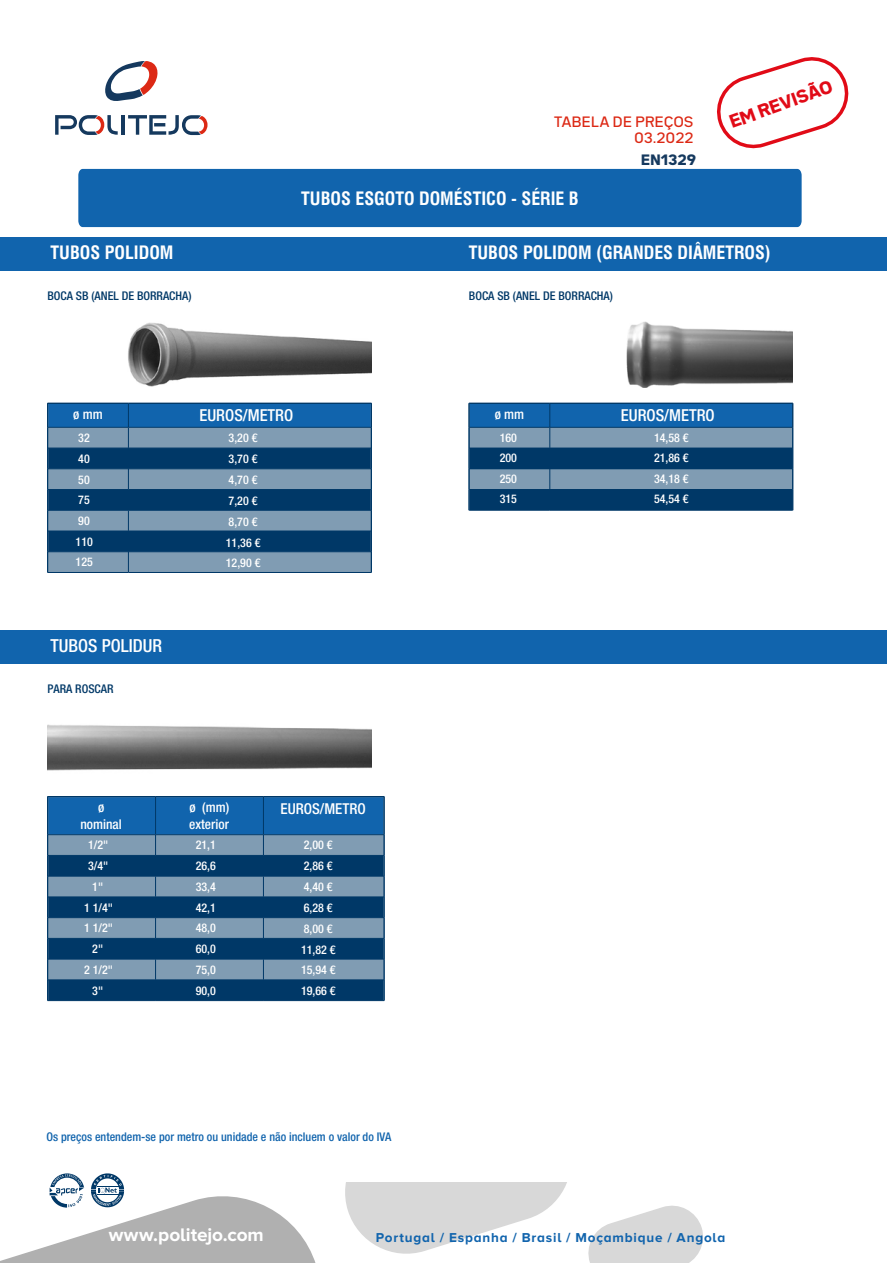
<style>
.page{position:relative;width:893px;height:1263px;background:#fff}
.page>*{position:absolute;margin:0;border:0;box-sizing:border-box;transform-origin:0 0}
.t1{font:700 18.9px "Proxima Nova A";letter-spacing:-.005em;color:#fff}
.t2{font:700 condensed 18px "Swiss 721 BT";color:#fff}
.t3{font:500 condensed 18px "Helvetica Neue LT Std";color:#fff}
.t4{font:500 condensed 16.5px "Helvetica Neue LT Std";color:#fff}
.t5{font:900 16.2px "Bw Seido Raw";color:#e10b17}
.t6{font:500 condensed 15px "Helvetica Neue LT Std";color:#fff}
.t7{font:500 condensed 13.5px/16.2px "Helvetica Neue LT Std";color:#fff;text-align:center}
.t8{font:700 13.35px "Proxima Nova A";letter-spacing:.06em;color:#1164ad}
.t9{font:500 13.2px/16.4px "Bw Seido Raw";letter-spacing:.035em;color:#dc2915;text-align:right}
.t10{font:900 13.2px "Bw Seido Raw";letter-spacing:.035em;color:#15395e}
.t11{font:500 condensed 12px/20.9px "Helvetica Neue LT Std";color:#fff}
.t12{font:500 condensed 12px "Helvetica Neue LT Std";color:#1164ad}
.t13{font:500 condensed 12px "Helvetica Neue LT Std";color:#003867}
</style>
<div class="page">
<img style="left:626px;top:321px;width:166px;height:67px">
<svg style="left:47px;top:403px;width:325px;height:169px;background:#3f6d94"></svg>
<hr style="left:48px;top:427px;width:80px;height:1px;background:#003867">
<hr style="left:128px;top:427px;width:243px;height:1px;background:#003867">
<hr style="left:48px;top:448px;width:80px;height:1px;background:#003867">
<hr style="left:128px;top:448px;width:243px;height:1px;background:#003867">
<hr style="left:48px;top:468px;width:80px;height:1px;background:#003867">
<hr style="left:128px;top:468px;width:243px;height:1px;background:#003867">
<hr style="left:48px;top:489px;width:80px;height:1px;background:#003867">
<hr style="left:128px;top:489px;width:243px;height:1px;background:#003867">
<hr style="left:48px;top:510px;width:80px;height:1px;background:#003867">
<hr style="left:128px;top:510px;width:243px;height:1px;background:#003867">
<hr style="left:48px;top:531px;width:80px;height:1px;background:#003867">
<hr style="left:128px;top:531px;width:243px;height:1px;background:#003867">
<hr style="left:48px;top:551px;width:80px;height:1px;background:#003867">
<hr style="left:128px;top:551px;width:243px;height:1px;background:#003867">
<hr style="left:47px;top:572px;width:81px;height:1px;background:#003867">
<hr style="left:128px;top:572px;width:243px;height:1px;background:#003867">
<img style="left:128px;top:322px;width:243px;height:65px">
<div style="left:0;top:237px;width:886px;height:34px;background:#1164ad"></div>
<hr style="left:384px;top:796px;width:1px;height:39px;background:#003867">
<hr style="left:48px;top:796px;width:108px;height:1px;background:#003867">
<hr style="left:47px;top:796px;width:1px;height:39px;background:#003867">
<hr style="left:156px;top:796px;width:107px;height:1px;background:#003867">
<hr style="left:263px;top:796px;width:121px;height:1px;background:#003867">
<svg style="left:47px;top:797px;width:338px;height:203px;background:#356791"></svg>
<hr style="left:48px;top:834px;width:108px;height:1px;background:#003867">
<hr style="left:156px;top:834px;width:107px;height:1px;background:#003867">
<hr style="left:263px;top:834px;width:121px;height:1px;background:#003867">
<hr style="left:48px;top:855px;width:108px;height:1px;background:#003867">
<hr style="left:156px;top:855px;width:107px;height:1px;background:#003867">
<hr style="left:263px;top:855px;width:121px;height:1px;background:#003867">
<hr style="left:48px;top:876px;width:108px;height:1px;background:#003867">
<hr style="left:156px;top:876px;width:107px;height:1px;background:#003867">
<hr style="left:263px;top:876px;width:121px;height:1px;background:#003867">
<hr style="left:48px;top:897px;width:108px;height:1px;background:#003867">
<hr style="left:156px;top:897px;width:107px;height:1px;background:#003867">
<hr style="left:263px;top:897px;width:121px;height:1px;background:#003867">
<hr style="left:48px;top:917px;width:108px;height:1px;background:#003867">
<hr style="left:156px;top:917px;width:107px;height:1px;background:#003867">
<hr style="left:263px;top:917px;width:121px;height:1px;background:#003867">
<hr style="left:48px;top:938px;width:108px;height:1px;background:#003867">
<hr style="left:156px;top:938px;width:107px;height:1px;background:#003867">
<hr style="left:263px;top:938px;width:121px;height:1px;background:#003867">
<hr style="left:48px;top:959px;width:108px;height:1px;background:#003867">
<hr style="left:156px;top:959px;width:107px;height:1px;background:#003867">
<hr style="left:263px;top:959px;width:121px;height:1px;background:#003867">
<hr style="left:48px;top:979px;width:108px;height:1px;background:#003867">
<hr style="left:156px;top:979px;width:107px;height:1px;background:#003867">
<hr style="left:263px;top:979px;width:121px;height:1px;background:#003867">
<hr style="left:47px;top:1000px;width:109px;height:1px;background:#003867">
<hr style="left:156px;top:1000px;width:107px;height:1px;background:#003867">
<hr style="left:263px;top:1000px;width:121px;height:1px;background:#003867">
<img style="left:47px;top:724px;width:324px;height:47px">
<div style="left:0;top:630px;width:886px;height:34px;background:#1164ad"></div>
<div style="left:78px;top:169px;width:724px;height:58px;background:#1164ad"></div>
<svg style="left:469px;top:403px;width:325px;height:107px;background:#346793"></svg>
<hr style="left:469px;top:427px;width:81px;height:1px;background:#003867">
<hr style="left:550px;top:427px;width:242px;height:1px;background:#003867">
<hr style="left:469px;top:448px;width:81px;height:1px;background:#003867">
<hr style="left:550px;top:448px;width:242px;height:1px;background:#003867">
<hr style="left:469px;top:468px;width:81px;height:1px;background:#003867">
<hr style="left:550px;top:468px;width:242px;height:1px;background:#003867">
<hr style="left:469px;top:489px;width:81px;height:1px;background:#003867">
<hr style="left:550px;top:489px;width:242px;height:1px;background:#003867">
<hr style="left:469px;top:510px;width:81px;height:1px;background:#003867">
<hr style="left:550px;top:510px;width:242px;height:1px;background:#003867">
<svg style="left:0;top:1173px;width:316px;height:90px"></svg>
<svg style="left:345px;top:1183px;width:222px;height:71px"></svg>
<svg style="left:588px;top:1205px;width:115px;height:58px"></svg>
<svg style="left:717px;top:57px;width:132px;height:92px"></svg>
<svg style="left:105px;top:61px;width:53px;height:40px"></svg>
<svg style="left:55px;top:115px;width:63px;height:20px"></svg>
<hr style="left:121px;top:115px;width:4px;height:20px;background:#15395e">
<svg style="left:128px;top:115px;width:80px;height:20px"></svg>
<p class="t9" style="left:554px;top:113px;width:141px">TABELA DE PREÇOS<br>03.2022</p>
<h2 class="t2" style="left:301px;top:187px;width:279px">TUBOS ESGOTO DOMÉSTICO - SÉRIE B</h2>
<p class="t10" style="left:641px;top:151px;width:56px">EN1329</p>
<h3 class="t5" style="left:727px;top:112px;width:109px;rotate:-20deg">EM REVISÃO</h3>
<h2 class="t2" style="left:51px;top:241px;width:124px">TUBOS POLIDOM</h2>
<h2 class="t2" style="left:469px;top:241px;width:303px">TUBOS POLIDOM (GRANDES DIÂMETROS)</h2>
<p class="t13" style="left:47px;top:288px;width:145px">BOCA SB (ANEL DE BORRACHA)</p>
<p class="t13" style="left:469px;top:288px;width:145px">BOCA SB (ANEL DE BORRACHA)</p>
<p class="t7" style="left:73px;top:406px;width:31px">ø mm</p>
<h3 class="t4" style="left:199px;top:406px;width:95px">EUROS/METRO</h3>
<p class="t11" style="left:76px;top:427px;width:19px">32<br>40<br>50<br>75<br>90<br>110<br>125</p>
<p class="t11" style="left:226px;top:427px;width:36px">3,20 €<br>3,70 €<br>4,70 €<br>7,20 €<br>8,70 €<br>11,36 €<br>12,90 €</p>
<h2 class="t3" style="left:51px;top:635px;width:113px">TUBOS POLIDUR</h2>
<p class="t13" style="left:47px;top:682px;width:68px">PARA ROSCAR</p>
<p class="t7" style="left:80px;top:799px;width:43px">ø nominal</p>
<p class="t7" style="left:189px;top:799px;width:42px;text-align:left">ø (mm) exterior</p>
<p class="t6" style="left:281px;top:799px;width:87px">EUROS/METRO</p>
<p class="t11" style="left:88px;top:834px;width:22px">1/2"</p>
<p class="t11" style="left:196px;top:834px;width:22px">21,1</p>
<p class="t11" style="left:88px;top:855px;width:22px">3/4"</p>
<p class="t11" style="left:196px;top:855px;width:22px">26,6</p>
<p class="t11" style="left:92px;top:876px;width:12px">1"</p>
<p class="t11" style="left:196px;top:876px;width:22px">33,4</p>
<p class="t11" style="left:84px;top:897px;width:30px">1 1/4"</p>
<p class="t11" style="left:196px;top:897px;width:22px">42,1</p>
<p class="t11" style="left:84px;top:917px;width:30px">1 1/2"</p>
<p class="t11" style="left:196px;top:917px;width:22px">48,0</p>
<p class="t11" style="left:92px;top:938px;width:12px">2"</p>
<p class="t11" style="left:196px;top:938px;width:22px">60,0</p>
<p class="t11" style="left:84px;top:959px;width:30px">2 1/2"</p>
<p class="t11" style="left:196px;top:959px;width:22px">75,0</p>
<p class="t11" style="left:92px;top:980px;width:12px">3"</p>
<p class="t11" style="left:196px;top:980px;width:22px">90,0</p>
<p class="t11" style="left:301px;top:834px;width:36px">2,00 €<br>2,86 €<br>4,40 €<br>6,28 €<br>8,00 €<br>11,82 €<br>15,94 €<br>19,66 €</p>
<p class="t12" style="left:46px;top:1129px;width:347px">Os preços entendem-se por metro ou unidade e não incluem o valor do IVA</p>
<p class="t7" style="left:495px;top:406px;width:31px">ø mm</p>
<h3 class="t4" style="left:621px;top:406px;width:95px">EUROS/METRO</h3>
<p class="t11" style="left:500px;top:427px;width:19px;line-height:20.4px;text-align:justify">160<br>200<br>250<br>315</p>
<p class="t11" style="left:654px;top:427px;width:36px;line-height:20.4px;text-align:justify">14,58 € 21,86 € 34,18 € 54,54 €</p>
<h1 class="t1" style="left:109px;top:1224px;width:157px">www.politejo.com</h1>
<p class="t8" style="left:376px;top:1230px;width:351px">Portugal / Espanha / Brasil / Moçambique / Angola</p>
</div>
